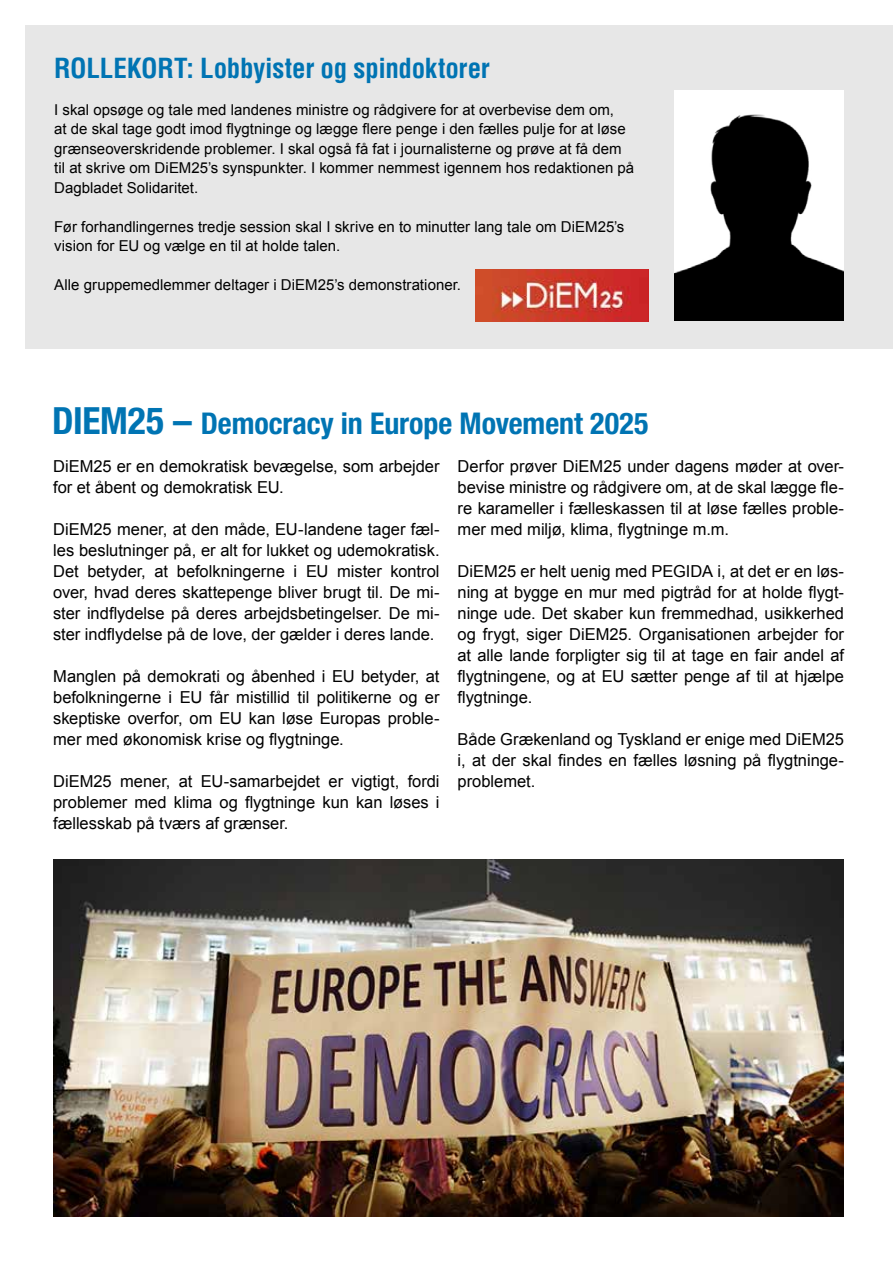
<style>
.page{position:relative;width:893px;height:1263px;background:#fff}
.page>*{position:absolute;margin:0;border:0;box-sizing:border-box;transform-origin:0 0}
.t1{font:700 condensed 30px "Helvetica Neue";color:#0074b3}
.t2{font:700 condensed 27px "Helvetica";letter-spacing:-.01em;color:#0074b3}
.t3{font:16.5px/21px "Arial";color:#000;text-align:justify}
.t4{font:15px/19.5px "Arial";letter-spacing:.005em;color:#000}
.s1{font-size:37.5px}
</style>
<div class="page">
<img style="left:53px;top:859px;width:790px;height:358px">
<div style="left:26px;top:26px;width:867px;height:323px;background:#e7e7e7"></div>
<img style="left:674px;top:90px;width:169px;height:230px">
<img style="left:475px;top:269px;width:173px;height:52px">
<h2 class="t2" style="left:54px;top:52px;width:437px">ROLLEKORT: Lobbyister og spindoktorer</h2>
<p class="t4" style="left:54px;top:100px;width:581px">I skal opsøge og tale med landenes ministre og rådgivere for at overbevise dem om,<br>at de skal tage godt imod flygtninge og lægge flere penge i den fælles pulje for at løse grænseoverskridende problemer. I skal også få fat i journalisterne og prøve at få dem til at skrive om DiEM25’s synspunkter. I kommer nemmest igennem hos redaktionen på Dagbladet Solidaritet.</p>
<p class="t4" style="left:54px;top:217px;width:572px">Før forhandlingernes tredje session skal I skrive en to minutter lang tale om DiEM25’s vision for EU og vælge en til at holde talen.</p>
<p class="t4" style="left:54px;top:275px;width:408px">Alle gruppemedlemmer deltager i DiEM25’s demonstrationer.</p>
<h1 class="t1" style="left:52px;top:405px;width:598px"><span class="s1">DIEM25 –</span> Democracy in Europe Movement 2025</h1>
<p class="t3" style="left:53px;top:456px;width:388px">DiEM25 er en demokratisk bevægelse, som arbejder for et åbent og demokratisk EU.</p>
<p class="t3" style="left:53px;top:519px;width:388px">DiEM25 mener, at den måde, EU-landene tager fæl&shy;les beslutninger på, er alt for lukket og udemokratisk.<br>Det betyder, at befolkningerne i EU mister kontrol over, hvad deres skattepenge bliver brugt til. De mi&shy;ster indflydelse på deres arbejdsbetingelser. De mi&shy;ster indflydelse på de love, der gælder i deres lande.</p>
<p class="t3" style="left:53px;top:666px;width:388px">Manglen på demokrati og åbenhed i EU betyder, at befolkningerne i EU får mistillid til politikerne og er skeptiske overfor, om EU kan løse Europas proble&shy;mer med økonomisk krise og flygtninge.</p>
<p class="t3" style="left:53px;top:771px;width:388px">DiEM25 mener, at EU-samarbejdet er vigtigt, fordi problemer med klima og flygtninge kun kan løses i fællesskab på tværs af grænser.</p>
<p class="t3" style="left:458px;top:456px;width:388px">Derfor prøver DiEM25 under dagens møder at over&shy;bevise ministre og rådgivere om, at de skal lægge fle&shy;re karameller i fælleskassen til at løse fælles proble&shy;mer med miljø, klima, flygtninge m.m.</p>
<p class="t3" style="left:458px;top:561px;width:388px">DiEM25 er helt uenig med PEGIDA i, at det er en løs&shy;ning at bygge en mur med pigtråd for at holde flygt&shy;ninge ude. Det skaber kun fremmedhad, usikkerhed og frygt, siger DiEM25. Organisationen arbejder for at alle lande forpligter sig til at tage en fair andel af flygtningene, og at EU sætter penge af til at hjælpe flygtninge.</p>
<p class="t3" style="left:458px;top:729px;width:388px">Både Grækenland og Tyskland er enige med DiEM25 i, at der skal findes en fælles løsning på flygtninge&shy;problemet.</p>
</div>
